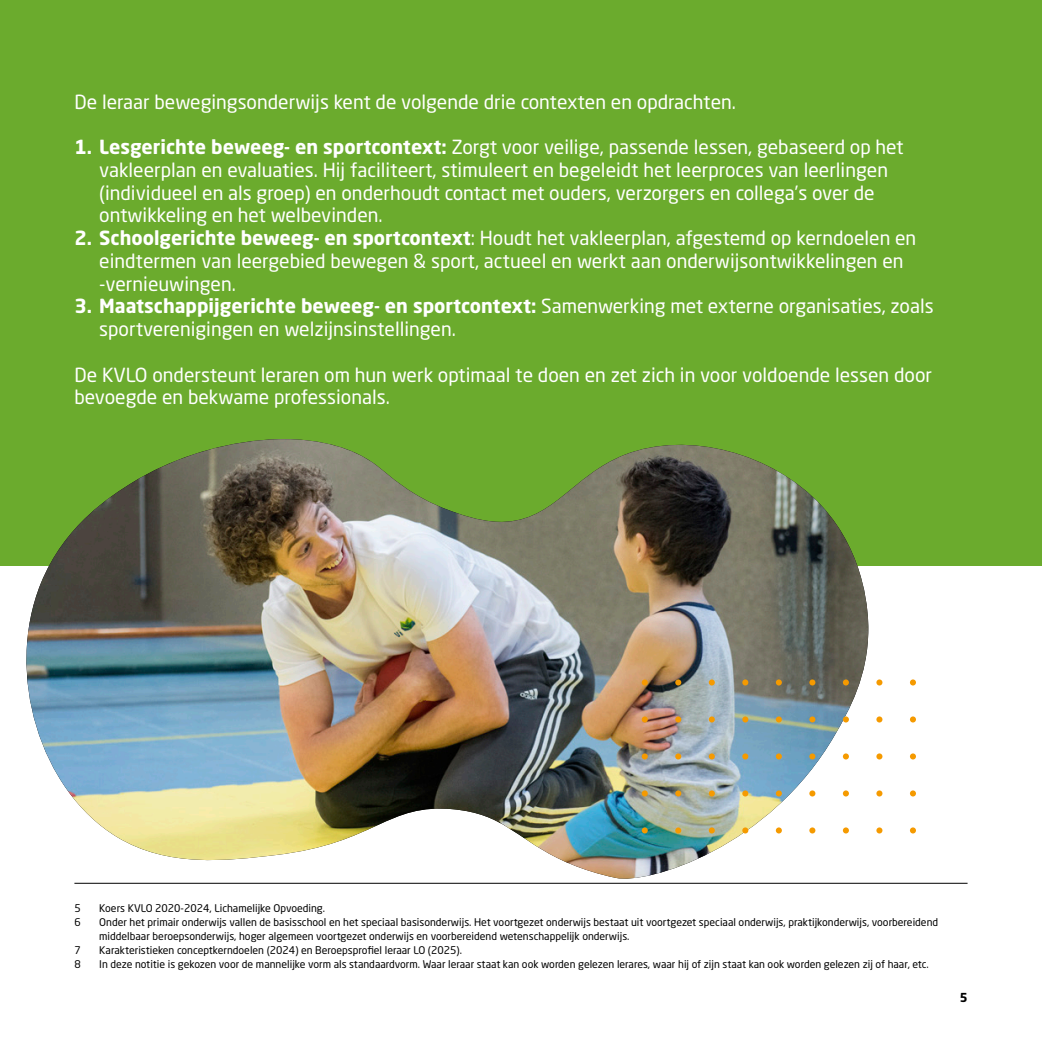
<style>
.page{position:relative;width:1042px;height:1042px;background:#fff}
.page>*{position:absolute;margin:0;border:0;box-sizing:border-box;transform-origin:0 0}
.t1{font:19.25px/22.8px "Neo Sans Std";color:#fff}
.t2{font:700 12.25px "Neo Sans Std";color:#000}
.t3{font:10.5px/14px "Neo Sans Std";color:#000}
.s1{font-weight:700}
</style>
<div class="page">
<div style="left:0;top:0;width:1042px;height:566px;background:#6bab2d"></div>
<hr style="left:74px;top:883px;width:893px;height:1px;background:#000">
<img style="left:26px;top:439px;width:842px;height:440px">
<img style="left:642px;top:679px;width:274px;height:154px">
<p class="t1" style="left:74px;top:90px;width:663px">De leraar bewegingsonderwijs kent de volgende drie contexten en opdrachten.</p>
<p class="t1" style="left:99px;top:135px;width:806px;text-indent:-25px"><span class="s1">1. Lesgerichte beweeg- en sportcontext:</span> Zorgt voor veilige, passende lessen, gebaseerd op het vakleerplan en evaluaties. Hij faciliteert, stimuleert en begeleidt het leerproces van leerlingen (individueel en als groep) en onderhoudt contact met ouders, verzorgers en collega’s over de ontwikkeling en het welbevinden.</p>
<p class="t1" style="left:99px;top:226px;width:818px;text-indent:-25px"><span class="s1">2. Schoolgerichte beweeg- en sportcontext</span>: Houdt het vakleerplan, afgestemd op kerndoelen en eindtermen van leergebied bewegen &amp; sport, actueel en werkt aan onderwijsontwikkelingen en -vernieuwingen.</p>
<p class="t1" style="left:99px;top:295px;width:836px;text-indent:-25px"><span class="s1">3. Maatschappijgerichte beweeg- en sportcontext:</span> Samenwerking met externe organisaties, zoals sportverenigingen en welzijnsinstellingen.</p>
<p class="t1" style="left:74px;top:363px;width:859px">De KVLO ondersteunt leraren om hun werk optimaal te doen en zet zich in voor voldoende lessen door bevoegde en bekwame professionals.</p>
<p class="t3" style="left:74px;top:900px;width:8px">5</p>
<p class="t3" style="left:99px;top:900px;width:227px">Koers KVLO 2020-2024, Lichamelijke Opvoeding.</p>
<p class="t3" style="left:74px;top:914px;width:8px">6</p>
<p class="t3" style="left:99px;top:914px;width:840px">Onder het primair onderwijs vallen de basisschool en het speciaal basisonderwijs. Het voortgezet onderwijs bestaat uit voortgezet speciaal onderwijs, praktijkonderwijs, voorbereidend middelbaar beroepsonderwijs, hoger algemeen voortgezet onderwijs en voorbereidend wetenschappelijk onderwijs.</p>
<p class="t3" style="left:74px;top:942px;width:8px">7</p>
<p class="t3" style="left:99px;top:942px;width:364px">Karakteristieken conceptkerndoelen (2024) en Beroepsprofiel leraar LO (2025).</p>
<p class="t3" style="left:74px;top:956px;width:8px">8</p>
<p class="t3" style="left:99px;top:956px;width:831px">In deze notitie is gekozen voor de mannelijke vorm als standaardvorm. Waar leraar staat kan ook worden gelezen lerares, waar hij of zijn staat kan ook worden gelezen zij of haar, etc.</p>
<p class="t2" style="left:959px;top:990px;width:9px">5</p>
</div>
